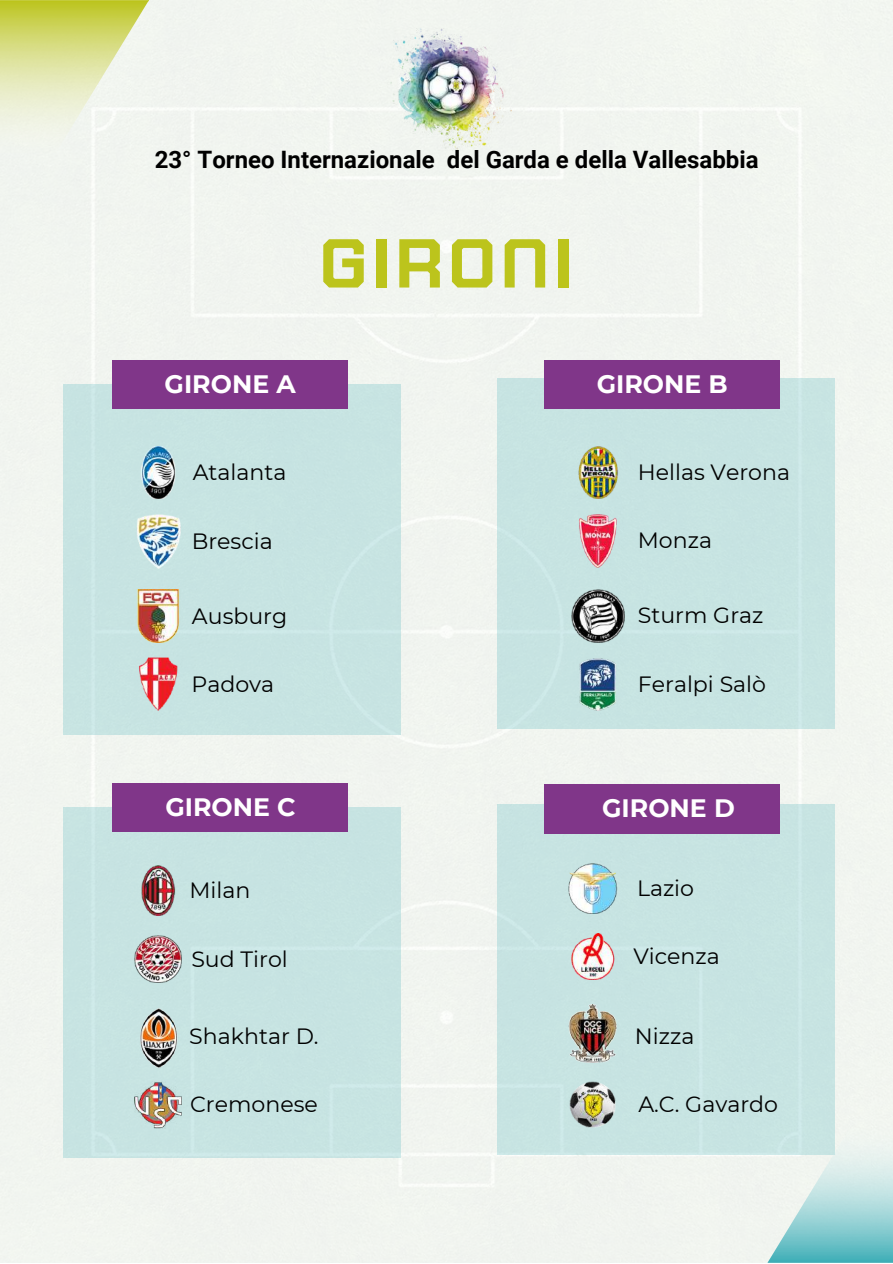
<style>
.page{position:relative;width:893px;height:1264px;background:#fff}
.page>*{position:absolute;margin:0;border:0;box-sizing:border-box;transform-origin:0 0}
.t1{font:600 69px "Jaturat";letter-spacing:.02em;color:#bcc41c}
.t2{font:700 25.2px "Montserrat";color:#fff}
.t3{font:700 24px "Roboto";color:#000}
.t4{font:22.05px "Montserrat";color:#000}
</style>
<div class="page">
<div style="left:0;top:0;width:892px;height:1262px;background:#f1f5f0"></div>
<div style="left:63px;top:384px;width:337px;height:350px;background:#c7e3e2"></div>
<div style="left:112px;top:360px;width:235px;height:49px;background:#803689"></div>
<div style="left:497px;top:804px;width:337px;height:350px;background:#c7e4e2"></div>
<svg style="left:767px;top:1062px;width:125px;height:200px"></svg>
<svg style="left:0;top:0;width:148px;height:227px"></svg>
<img style="left:141px;top:446px;width:35px;height:53px">
<img style="left:137px;top:589px;width:43px;height:53px">
<img style="left:137px;top:514px;width:44px;height:54px">
<img style="left:139px;top:657px;width:39px;height:53px">
<div style="left:497px;top:378px;width:337px;height:350px;background:#c7e4e2"></div>
<img style="left:578px;top:446px;width:40px;height:53px">
<img style="left:579px;top:514px;width:38px;height:53px">
<img style="left:568px;top:863px;width:49px;height:50px">
<img style="left:568px;top:1004px;width:49px;height:58px">
<img style="left:571px;top:933px;width:44px;height:46px">
<div style="left:63px;top:807px;width:337px;height:350px;background:#c7e3e2"></div>
<img style="left:140px;top:1008px;width:38px;height:59px">
<img style="left:134px;top:1082px;width:48px;height:46px">
<img style="left:135px;top:935px;width:47px;height:47px">
<img style="left:141px;top:865px;width:35px;height:50px">
<img style="left:571px;top:589px;width:53px;height:53px">
<img style="left:579px;top:658px;width:37px;height:52px">
<img style="left:569px;top:1081px;width:46px;height:46px">
<img style="left:381px;top:29px;width:130px;height:121px">
<div style="left:544px;top:360px;width:235px;height:49px;background:#803689"></div>
<div style="left:112px;top:783px;width:235px;height:48px;background:#803689"></div>
<div style="left:544px;top:784px;width:235px;height:49px;background:#803689"></div>
<p class="t3" style="left:155px;top:146px;width:605px">23° Torneo Internazionale del Garda e della Vallesabbia</p>
<h1 class="t1" style="left:318px;top:232px;width:258px">GIRONI</h1>
<p class="t2" style="left:165px;top:368px;width:133px">GIRONE A</p>
<p class="t2" style="left:596px;top:368px;width:132px">GIRONE B</p>
<p class="t4" style="left:193px;top:459px;width:95px">Atalanta</p>
<p class="t4" style="left:637px;top:458px;width:154px">Hellas Verona</p>
<p class="t4" style="left:192px;top:527px;width:83px">Brescia</p>
<p class="t4" style="left:637px;top:527px;width:76px">Monza</p>
<p class="t4" style="left:192px;top:602px;width:97px">Ausburg</p>
<p class="t4" style="left:637px;top:601px;width:127px">Sturm Graz</p>
<p class="t4" style="left:191px;top:670px;width:84px">Padova</p>
<p class="t4" style="left:637px;top:670px;width:130px">Feralpi Salò</p>
<p class="t2" style="left:165px;top:791px;width:132px">GIRONE C</p>
<p class="t2" style="left:602px;top:792px;width:134px">GIRONE D</p>
<p class="t4" style="left:189px;top:877px;width:62px">Milan</p>
<p class="t4" style="left:637px;top:874px;width:59px">Lazio</p>
<p class="t4" style="left:191px;top:945px;width:98px">Sud Tirol</p>
<p class="t4" style="left:633px;top:943px;width:88px">Vicenza</p>
<p class="t4" style="left:189px;top:1022px;width:131px">Shakhtar D.</p>
<p class="t4" style="left:634px;top:1022px;width:61px">Nizza</p>
<p class="t4" style="left:190px;top:1090px;width:129px">Cremonese</p>
<p class="t4" style="left:638px;top:1090px;width:141px">A.C. Gavardo</p>
</div>
